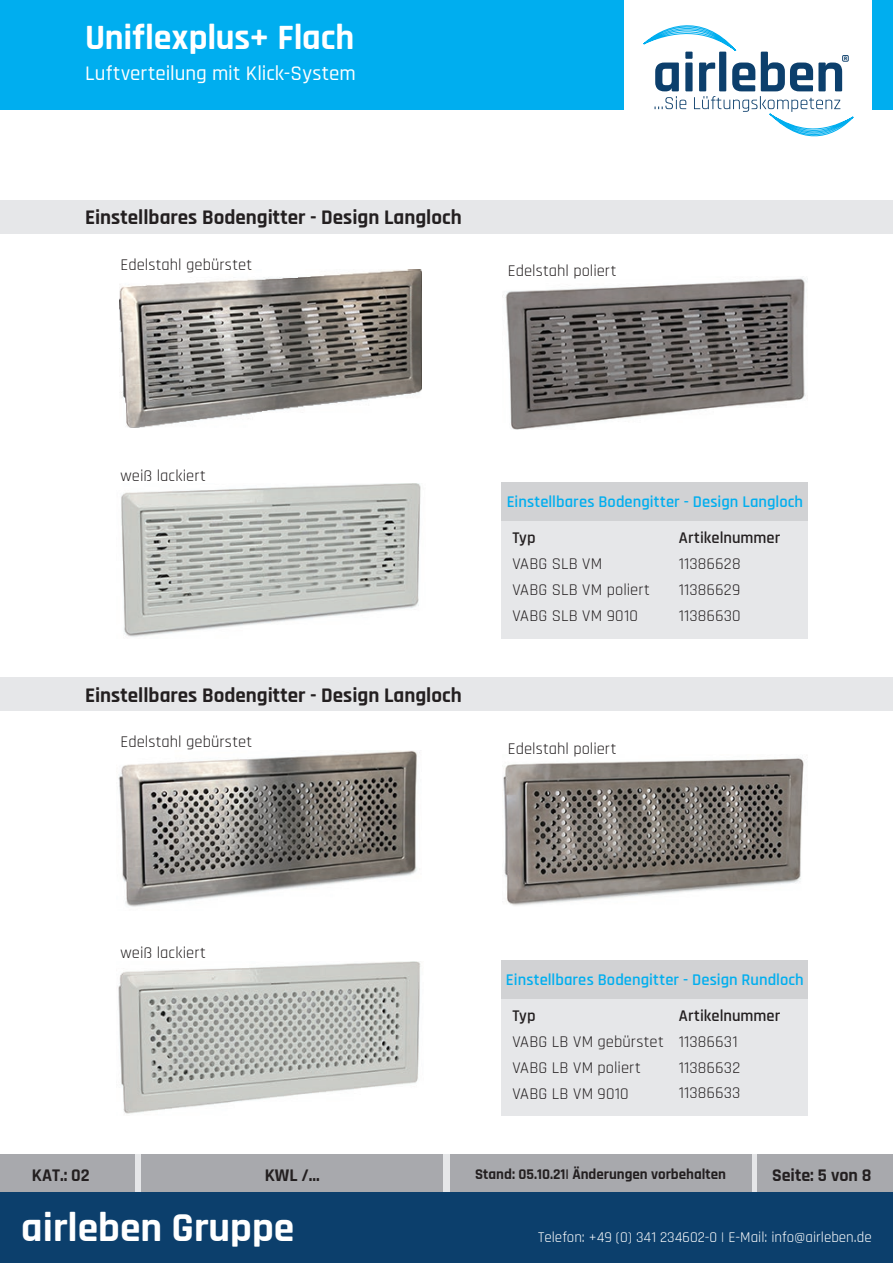
<style>
.page{position:relative;width:893px;height:1263px;background:#fff}
.page>*{position:absolute;margin:0;border:0;box-sizing:border-box;transform-origin:0 0}
.t1{font:700 41.55px "Rajdhani";color:#fff}
.t2{font:700 36px "Rajdhani";letter-spacing:-.005em;color:#fff}
.t3{font:700 21px "Rajdhani";color:#231f20}
.t4{font:500 21px "Rajdhani";letter-spacing:.005em;color:#fff}
.t5{font:700 18px "Rajdhani";color:#231f20}
.t6{font:16.5px "Rajdhani";letter-spacing:.005em;color:#231f20}
.t7{font:600 16.5px "Rajdhani";color:#00aeef}
.t8{font:600 16.5px "Rajdhani";color:#231f20}
.t9{font:15px "Rajdhani";color:#fff}
.t10{font:700 15px "Rajdhani";color:#231f20}
</style>
<div class="page">
<div style="left:0;top:0;width:893px;height:109px;background:#00aeef"></div>
<div style="left:625px;top:0;width:247px;height:149px;background:#fff"></div>
<svg style="left:643px;top:26px;width:210px;height:110px"></svg>
<div style="left:0;top:1154px;width:893px;height:39px;background:#e6e7e9"></div>
<div style="left:758px;top:1154px;width:135px;height:39px;background:#a8a9ad"></div>
<div style="left:0;top:1154px;width:135px;height:39px;background:#a8a9ad"></div>
<div style="left:450px;top:1154px;width:302px;height:39px;background:#a8a9ad"></div>
<div style="left:141px;top:1154px;width:302px;height:39px;background:#a8a9ad"></div>
<div style="left:0;top:1193px;width:893px;height:70px;background:#0c3f6c"></div>
<div style="left:0;top:200px;width:893px;height:33px;background:#e6e7e9"></div>
<div style="left:0;top:677px;width:893px;height:34px;background:#e6e7e9"></div>
<div style="left:502px;top:521px;width:306px;height:117px;background:#e6e7e9"></div>
<div style="left:502px;top:998px;width:306px;height:117px;background:#e6e7e9"></div>
<div style="left:502px;top:483px;width:306px;height:38px;background:#d1d2d4"></div>
<div style="left:502px;top:960px;width:306px;height:38px;background:#d1d2d4"></div>
<img style="left:120px;top:270px;width:302px;height:158px">
<img style="left:118px;top:751px;width:302px;height:156px">
<img style="left:505px;top:278px;width:302px;height:151px">
<img style="left:503px;top:758px;width:301px;height:148px">
<img style="left:121px;top:484px;width:300px;height:153px">
<img style="left:118px;top:962px;width:303px;height:152px">
<h2 class="t2" style="left:85px;top:15px;width:271px">Uniflexplus+ Flach</h2>
<p class="t4" style="left:85px;top:61px;width:272px">Luftverteilung mit Klick-System</p>
<p class="t3" style="left:85px;top:205px;width:378px">Einstellbares Bodengitter - Design Langloch</p>
<p class="t6" style="left:120px;top:255px;width:133px">Edelstahl gebürstet</p>
<p class="t6" style="left:508px;top:262px;width:110px">Edelstahl poliert</p>
<p class="t6" style="left:120px;top:466px;width:87px">weiß lackiert</p>
<p class="t3" style="left:85px;top:682px;width:378px">Einstellbares Bodengitter - Design Langloch</p>
<p class="t6" style="left:120px;top:733px;width:133px">Edelstahl gebürstet</p>
<p class="t7" style="left:507px;top:492px;width:298px">Einstellbares Bodengitter - Design Langloch</p>
<p class="t8" style="left:513px;top:528px;width:25px">Typ</p>
<p class="t8" style="left:679px;top:528px;width:103px">Artikelnummer</p>
<p class="t6" style="left:513px;top:554px;width:91px">VABG SLB VM</p>
<p class="t6" style="left:679px;top:554px;width:63px">11386628</p>
<p class="t6" style="left:513px;top:580px;width:139px">VABG SLB VM poliert</p>
<p class="t6" style="left:679px;top:580px;width:63px">11386629</p>
<p class="t6" style="left:513px;top:606px;width:127px">VABG SLB VM 9010</p>
<p class="t6" style="left:679px;top:606px;width:64px">11386630</p>
<p class="t6" style="left:508px;top:739px;width:110px">Edelstahl poliert</p>
<p class="t6" style="left:120px;top:943px;width:87px">weiß lackiert</p>
<p class="t7" style="left:506px;top:969px;width:299px">Einstellbares Bodengitter - Design Rundloch</p>
<p class="t8" style="left:513px;top:1005px;width:25px">Typ</p>
<p class="t8" style="left:679px;top:1005px;width:103px">Artikelnummer</p>
<p class="t6" style="left:513px;top:1032px;width:153px">VABG LB VM gebürstet</p>
<p class="t6" style="left:679px;top:1032px;width:61px">11386631</p>
<p class="t6" style="left:513px;top:1058px;width:130px">VABG LB VM poliert</p>
<p class="t6" style="left:679px;top:1058px;width:63px">11386632</p>
<p class="t6" style="left:513px;top:1084px;width:118px">VABG LB VM 9010</p>
<p class="t6" style="left:679px;top:1084px;width:63px">11386633</p>
<p class="t5" style="left:32px;top:1164px;width:59px">KAT.: 02</p>
<p class="t5" style="left:265px;top:1164px;width:56px">KWL /...</p>
<p class="t10" style="left:475px;top:1165px;width:253px">Stand: 05.10.21| Änderungen vorbehalten</p>
<p class="t5" style="left:772px;top:1164px;width:101px">Seite: 5 von 8</p>
<h1 class="t1" style="left:21px;top:1202px;width:275px">airleben Gruppe</h1>
<p class="t9" style="left:538px;top:1228px;width:335px">Telefon: +49 (0) 341 234602-0 | E-Mail: info@airleben.de</p>
</div>
